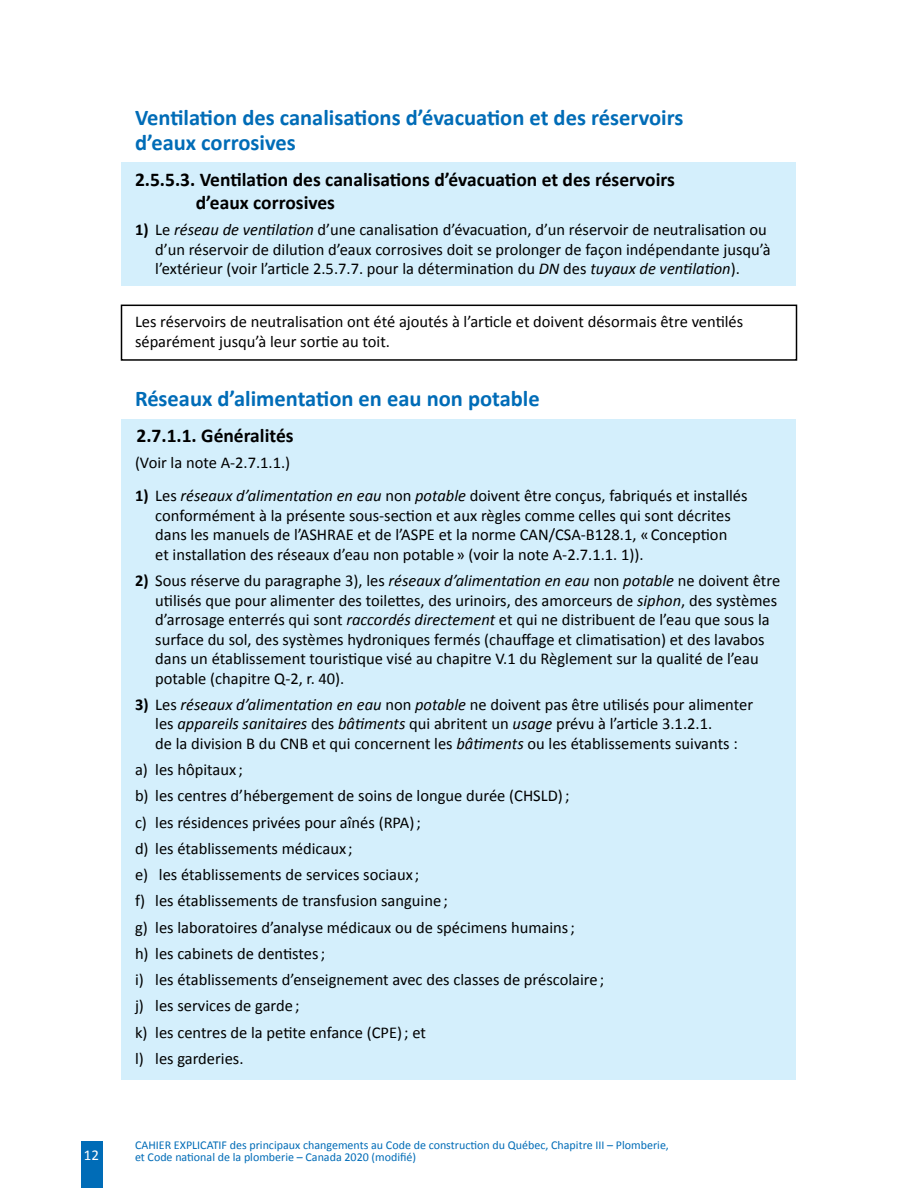
<style>
.page{position:relative;width:918px;height:1188px;background:#fff}
.page>*{position:absolute;margin:0;border:0;box-sizing:border-box;transform-origin:0 0}
.t1{font:700 22.5px/25.5px "Calibri";color:#006cb7}
.t2{font:700 19.5px/22.5px "Calibri";color:#000}
.t3{font:16.5px/19.5px "Calibri";color:#000}
.t4{font:15px "Calibri";color:#fff}
.t5{font:12px/12px "Calibri";color:#006cb7}
.s1{font-weight:700}
.s2{font-style:italic}
</style>
<div class="page">
<div style="left:81px;top:1141px;width:21px;height:47px;background:#006cb7"></div>
<div style="left:122px;top:419px;width:674px;height:661px;background:#d4effc"></div>
<div style="left:122px;top:162px;width:674px;height:123px;background:#d4effc"></div>
<div style="left:121px;top:305px;width:676px;height:56px;border:2px solid #000"></div>
<h1 class="t1" style="left:135px;top:105px;width:550px">Ventilation des canalisations d’évacuation et des réservoirs d’eaux corrosives</h1>
<p class="t2" style="left:196px;top:169px;width:481px;text-indent:-61px">2.5.5.3. Ventilation des canalisations d’évacuation et des réservoirs d’eaux corrosives</p>
<p class="t3" style="left:155px;top:220px;width:617px;text-indent:-20px"><span class="s1">1)</span> Le <span class="s2">réseau de ventilation</span> d’une canalisation d’évacuation, d’un réservoir de neutralisation ou d’un réservoir de dilution d’eaux corrosives doit se prolonger de façon indépendante jusqu’à l’extérieur (voir l’article 2.5.7.7. pour la détermination du <span class="s2">DN</span> des <span class="s2">tuyaux de ventilation</span>).</p>
<p class="t3" style="left:135px;top:312px;width:610px">Les réservoirs de neutralisation ont été ajoutés à l’article et doivent désormais être ventilés séparément jusqu’à leur sortie au toit.</p>
<h1 class="t1" style="left:135px;top:386px;width:406px">Réseaux d’alimentation en eau non potable</h1>
<p class="t2" style="left:136px;top:424px;width:159px">2.7.1.1. Généralités</p>
<p class="t3" style="left:135px;top:453px;width:157px">(Voir la note A-2.7.1.1.)</p>
<p class="t3" style="left:155px;top:486px;width:594px;text-indent:-20px"><span class="s1">1)</span> Les <span class="s2">réseaux d’alimentation en eau</span> non <span class="s2">potable</span> doivent être conçus, fabriqués et installés conformément à la présente sous-section et aux règles comme celles qui sont décrites dans les manuels de l’ASHRAE et de l’ASPE et la norme CAN/CSA-B128.1, « Conception<br>et installation des réseaux d’eau non potable » (voir la note A-2.7.1.1. 1)).</p>
<p class="t3" style="left:155px;top:571px;width:627px;text-indent:-20px"><span class="s1">2)</span> Sous réserve du paragraphe 3), les <span class="s2">réseaux d’alimentation en eau</span> non <span class="s2">potable</span> ne doivent être utilisés que pour alimenter des toilettes, des urinoirs, des amorceurs de <span class="s2">siphon</span>, des systèmes d’arrosage enterrés qui sont <span class="s2">raccordés directement</span> et qui ne distribuent de l’eau que sous la surface du sol, des systèmes hydroniques fermés (chauffage et climatisation) et des lavabos dans un établissement touristique visé au chapitre V.1 du Règlement sur la qualité de l’eau potable (chapitre Q-2, r. 40).</p>
<p class="t3" style="left:155px;top:695px;width:599px;text-indent:-20px"><span class="s1">3)</span> Les <span class="s2">réseaux d’alimentation en eau</span> non <span class="s2">potable</span> ne doivent pas être utilisés pour alimenter les <span class="s2">appareils sanitaires</span> des <span class="s2">bâtiments</span> qui abritent un <span class="s2">usage</span> prévu à l’article 3.1.2.1.<br>de la division B du CNB et qui concernent les <span class="s2">bâtiments</span> ou les établissements suivants :</p>
<p class="t3" style="left:135px;top:757px;width:471px;line-height:26.2px">a) les hôpitaux ;<br>b) les centres d’hébergement de soins de longue durée (CHSLD) ;<br>c) les résidences privées pour aînés (RPA) ;<br>d) les établissements médicaux ;<br>e) les établissements de services sociaux ;<br>f) les établissements de transfusion sanguine ;<br>g) les laboratoires d’analyse médicaux ou de spécimens humains ;<br>h) les cabinets de dentistes ;<br>i) les établissements d’enseignement avec des classes de préscolaire ; j) les services de garde ;<br>k) les centres de la petite enfance (CPE) ; et<br>l) les garderies.</p>
<p class="t4" style="left:84px;top:1146px;width:17px">12</p>
<p class="t5" style="left:135px;top:1139px;width:535px">CAHIER EXPLICATIF des principaux changements au Code de construction du Québec, Chapitre III – Plomberie, et Code national de la plomberie – Canada 2020 (modifié)</p>
</div>
